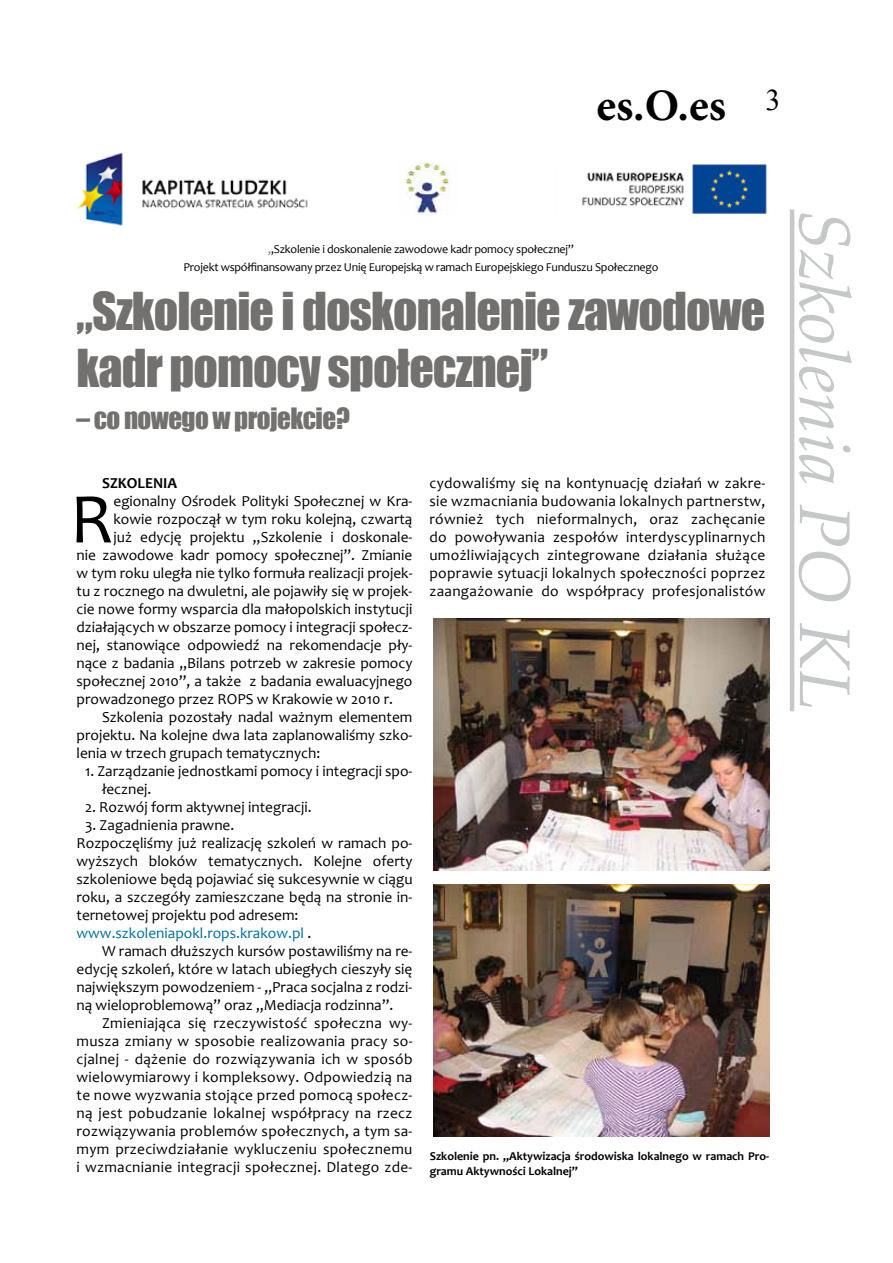
<style>
.page{position:relative;width:893px;height:1263px;background:#fff}
.page>*{position:absolute;margin:0;border:0;box-sizing:border-box;transform-origin:0 0}
.t1{font:italic 72px "Palatino Linotype";color:#c6c7c8}
.t2{font:72px "Candara";color:#000}
.t3{font:48px/57.6px "Impact";letter-spacing:-.02em;color:#727170}
.t4{font:700 45px "Minion Pro";color:#000}
.t5{font:27px "Impact";letter-spacing:-.02em;color:#727170}
.t6{font:15.3px/18px "Candara";color:#000;text-align:justify}
.t7{font:700 15.3px "Candara";color:#000}
.t8{font:12px/18px "Candara";letter-spacing:-.02em;color:#000;text-align:center}
.t9{font:700 12px/15px "Candara";color:#000}
.s1{color:#727170}
.s2{color:#006f9f}
</style>
<div class="page">
<hr style="left:790px;top:209px;width:4px;height:502px;background:#c6c7c8">
<img style="left:433px;top:619px;width:336px;height:252px">
<img style="left:433px;top:884px;width:336px;height:252px">
<img style="left:77px;top:152px;width:231px;height:74px">
<img style="left:399px;top:162px;width:51px;height:52px">
<img style="left:582px;top:164px;width:184px;height:50px">
<h3 class="t4" style="left:596px;top:74px;width:186px">es.O.es <sup>3</sup></h3>
<p class="t8" style="left:184px;top:240px;width:476px"><span class="s1">,</span>,Szkolenie i doskonalenie zawodowe kadr pomocy społecznej’’<br>Projekt współfinansowany przez Unię Europejską w ramach Europejskiego Funduszu Społecznego</p>
<h2 class="t3" style="left:77px;top:281px;width:690px">„Szkolenie i doskonalenie zawodowe kadr pomocy społecznej”</h2>
<h3 class="t5" style="left:77px;top:398px;width:275px">– co nowego w projekcie?</h3>
<p class="t7" style="left:102px;top:474px;width:77px">SZKOLENIA</p>
<h1 class="t2" style="left:70px;top:474px;width:45px">R</h1>
<p class="t6" style="left:113px;top:492px;width:300px">egionalny Ośrodek Polityki Społecznej w Kra-</p>
<p class="t6" style="left:113px;top:510px;width:300px">kowie rozpoczął w tym roku kolejną, czwartą</p>
<p class="t6" style="left:113px;top:528px;width:300px">już edycję projektu „Szkolenie i doskonale-</p>
<p class="t6" style="left:77px;top:546px;width:337px">nie zawodowe kadr pomocy społecznej”. Zmianie</p>
<p class="t6" style="left:77px;top:564px;width:337px">w tym roku uległa nie tylko formuła realizacji projek-</p>
<p class="t6" style="left:77px;top:582px;width:337px">tu z rocznego na dwuletni, ale pojawiły się w projek-</p>
<p class="t6" style="left:77px;top:600px;width:337px">cie nowe formy wsparcia dla małopolskich instytucji</p>
<p class="t6" style="left:77px;top:618px;width:337px">działających w obszarze pomocy i integracji społecz-</p>
<p class="t6" style="left:77px;top:636px;width:337px">nej, stanowiące odpowiedź na rekomendacje pły-</p>
<p class="t6" style="left:77px;top:654px;width:337px">nące z badania „Bilans potrzeb w zakresie pomocy</p>
<p class="t6" style="left:77px;top:672px;width:337px">społecznej 2010”, a także z badania ewaluacyjnego</p>
<p class="t6" style="left:77px;top:690px;width:318px">prowadzonego przez ROPS w Krakowie w 2010 r.</p>
<p class="t6" style="left:102px;top:708px;width:312px">Szkolenia pozostały nadal ważnym elementem</p>
<p class="t6" style="left:77px;top:726px;width:337px">projektu. Na kolejne dwa lata zaplanowaliśmy szko-</p>
<p class="t6" style="left:77px;top:744px;width:245px">lenia w trzech grupach tematycznych:</p>
<p class="t6" style="left:102px;top:762px;width:312px;text-indent:-17px">1. Zarządzanie jednostkami pomocy i integracji spo&shy;łecznej.</p>
<p class="t6" style="left:85px;top:798px;width:228px">2. Rozwój form aktywnej integracji.</p>
<p class="t6" style="left:77px;top:816px;width:337px;text-align:left;text-indent:9px">3. Zagadnienia prawne.<br>Rozpoczęliśmy już realizację szkoleń w ramach po&shy;wyższych bloków tematycznych. Kolejne oferty szkoleniowe będą pojawiać się sukcesywnie w ciągu roku, a szczegóły zamieszczane będą na stronie in&shy;ternetowej projektu pod adresem: <span class="s2">www.szkoleniapokl.rops.krakow.pl</span> .</p>
<p class="t6" style="left:77px;top:942px;width:337px;text-indent:26px">W ramach dłuższych kursów postawiliśmy na re&shy;edycję szkoleń, które w latach ubiegłych cieszyły się największym powodzeniem - „Praca socjalna z rodzi&shy;ną wieloproblemową” oraz „Mediacja rodzinna”.</p>
<p class="t6" style="left:77px;top:1014px;width:337px;text-indent:26px">Zmieniająca się rzeczywistość społeczna wy&shy;musza zmiany w sposobie realizowania pracy so&shy;cjalnej - dążenie do rozwiązywania ich w sposób wielowymiarowy i kompleksowy. Odpowiedzią na te nowe wyzwania stojące przed pomocą społecz&shy;ną jest pobudzanie lokalnej współpracy na rzecz rozwiązywania problemów społecznych, a tym sa&shy;mym przeciwdziałanie wykluczeniu społecznemu i wzmacnianie integracji społecznej. Dlatego zde-</p>
<p class="t6" style="left:429px;top:474px;width:337px">cydowaliśmy się na kontynuację działań w zakre&shy;sie wzmacniania budowania lokalnych partnerstw, również tych nieformalnych, oraz zachęcanie do powoływania zespołów interdyscyplinarnych umożliwiających zintegrowane działania służące poprawie sytuacji lokalnych społeczności poprzez zaangażowanie do współpracy profesjonalistów</p>
<p class="t9" style="left:430px;top:1148px;width:341px">Szkolenie pn. „Aktywizacja środowiska lokalnego w ramach Pro&shy;gramu Aktywności Lokalnej”</p>
<h1 class="t1" style="left:876px;top:209px;width:502px;rotate:90deg">Szkolenia PO KL</h1>
</div>
